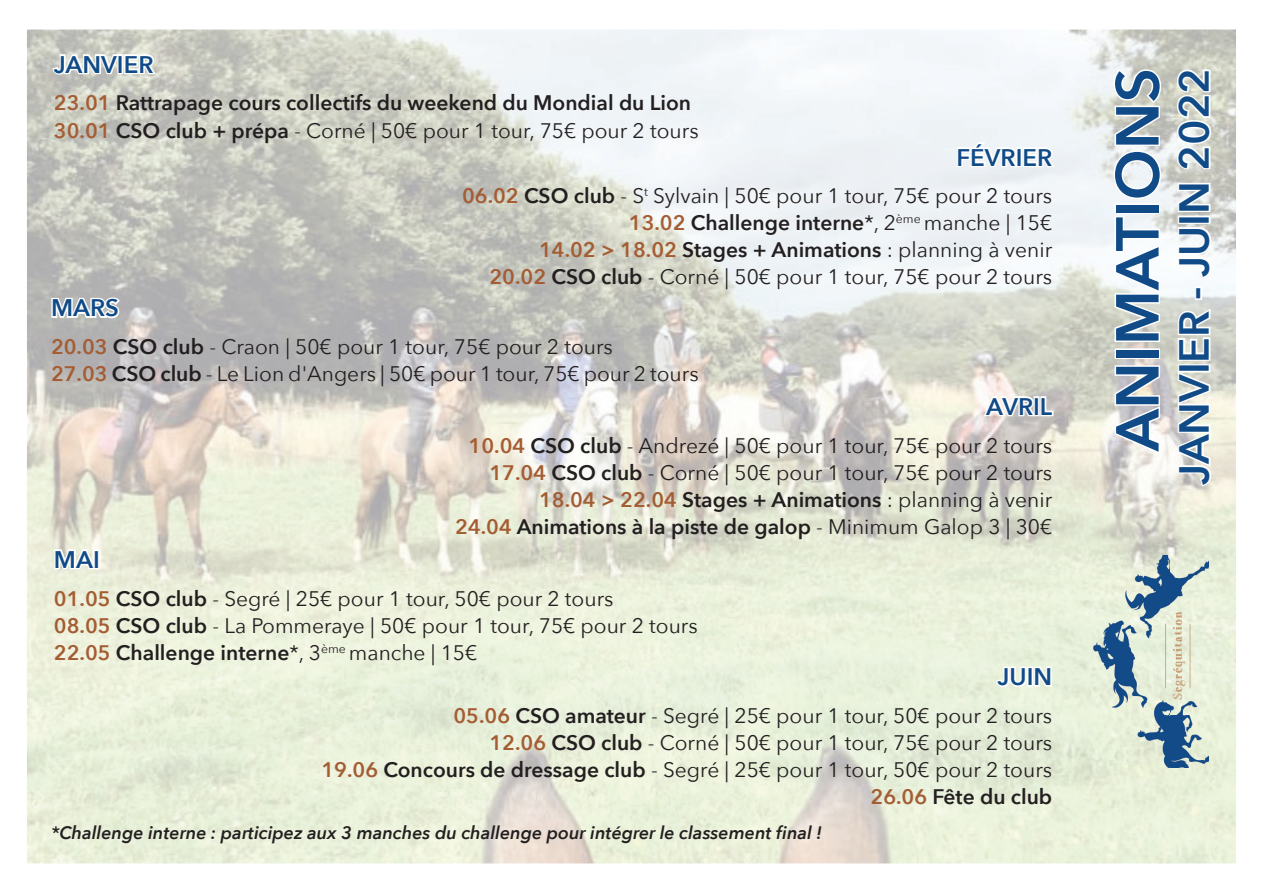
<style>
.page{position:relative;width:1263px;height:893px;background:#fff}
.page>*{position:absolute;margin:0;border:0;box-sizing:border-box;transform-origin:0 0}
.t1{font:600 60px "Avenir Next";color:#104b88}
.t2{font:600 42px "Avenir Next";color:#104b88}
.t3{font:600 24px "Avenir Next";color:#104b88}
.t4{font:21px/27px "Avenir Next";color:#231f20;text-align:right}
.t5{font:600 21px/27px "Avenir Next";color:#231f20}
.t6{font:italic 600 18px "Avenir Next";color:#231f20}
.s1{color:#a45d33}
.s2{font-weight:400}
.s3{font-weight:600;color:#a45d33}
.s4{font-weight:600}
</style>
<div class="page">
<img style="left:27px;top:30px;width:1209px;height:833px">
<svg style="left:50px;top:286px;width:72px;height:43px"></svg>
<svg style="left:50px;top:49px;width:108px;height:30px"></svg>
<svg style="left:1113px;top:364px;width:49px;height:92px"></svg>
<div style="left:1114px;top:348px;width:46px;height:11px;border:3px solid #fff"></div>
<svg style="left:1113px;top:214px;width:49px;height:129px"></svg>
<div style="left:1114px;top:203px;width:46px;height:11px;border:3px solid #fff"></div>
<svg style="left:1111px;top:67px;width:52px;height:134px"></svg>
<svg style="left:1176px;top:369px;width:37px;height:119px"></svg>
<div style="left:1178px;top:364px;width:32px;height:9px;border:3px solid #fff"></div>
<svg style="left:1176px;top:306px;width:36px;height:56px"></svg>
<svg style="left:1176px;top:225px;width:37px;height:55px"></svg>
<div style="left:1178px;top:216px;width:32px;height:8px;border:3px solid #fff"></div>
<svg style="left:1176px;top:181px;width:36px;height:32px"></svg>
<svg style="left:1175px;top:67px;width:38px;height:105px"></svg>
<svg style="left:955px;top:141px;width:102px;height:28px"></svg>
<svg style="left:982px;top:393px;width:73px;height:26px"></svg>
<img style="left:1093px;top:555px;width:116px;height:212px">
<svg style="left:53px;top:537px;width:45px;height:43px"></svg>
<svg style="left:994px;top:661px;width:59px;height:30px"></svg>
<p class="t3" style="left:54px;top:44px;width:101px">JANVIER</p>
<p class="t5" style="left:54px;top:89px;width:646px"><span class="s1">23.01</span> Rattrapage cours collectifs du weekend du Mondial du Lion<br><span class="s1">30.01</span> CSO club + prépa <span class="s2">- Corné | 50€ pour 1 tour, 75€ pour 2 tours</span></p>
<p class="t3" style="left:956px;top:137px;width:97px">FÉVRIER</p>
<p class="t4" style="left:462px;top:182px;width:592px"><span class="s3">06.02</span> <span class="s4">CSO club</span> - S<sup>t</sup> Sylvain | 50€ pour 1 tour, 75€ pour 2 tours <span class="s3">13.02</span> <span class="s4">Challenge interne</span>*, 2<sup>ème</sup> manche | 15€<br><span class="s3">14.02 &gt; 18.02</span> <span class="s4">Stages + Animations</span> : planning à venir<br><span class="s3">20.02</span> <span class="s4">CSO club</span> - Corné | 50€ pour 1 tour, 75€ pour 2 tours</p>
<p class="t3" style="left:51px;top:287px;width:69px">MARS</p>
<p class="t4" style="left:51px;top:332px;width:649px;text-align:left"><span class="s3">20.03</span> <span class="s4">CSO club</span> - Craon | 50€ pour 1 tour, 75€ pour 2 tours<br><span class="s3">27.03</span> <span class="s4">CSO club</span> - Le Lion d'Angers | 50€ pour 1 tour, 75€ pour 2 tours</p>
<p class="t3" style="left:986px;top:386px;width:68px">AVRIL</p>
<p class="t4" style="left:455px;top:431px;width:598px"><span class="s3">10.04</span> <span class="s4">CSO club</span> - Andrezé | 50€ pour 1 tour, 75€ pour 2 tours <span class="s3">17.04</span> <span class="s4">CSO club</span> - Corné | 50€ pour 1 tour, 75€ pour 2 tours <span class="s3">18.04 &gt; 22.04</span> <span class="s4">Stages + Animations</span> : planning à venir<br><span class="s3">24.04</span> <span class="s4">Animations à la piste de galop</span> - Minimum Galop 3 | 30€</p>
<p class="t3" style="left:54px;top:539px;width:47px">MAI</p>
<p class="t4" style="left:54px;top:584px;width:645px;text-align:left"><span class="s3">01.05</span> <span class="s4">CSO club</span> - Segré | 25€ pour 1 tour, 50€ pour 2 tours<br><span class="s3">08.05</span> <span class="s4">CSO club</span> - La Pommeraye | 50€ pour 1 tour, 75€ pour 2 tours<br><span class="s3">22.05</span> <span class="s4">Challenge interne</span>*, 3<sup>ème</sup> manche | 15€</p>
<p class="t3" style="left:998px;top:656px;width:56px">JUIN</p>
<p class="t4" style="left:321px;top:701px;width:732px"><span class="s3">05.06</span> <span class="s4">CSO amateur</span> - Segré | 25€ pour 1 tour, 50€ pour 2 tours<br><span class="s3">12.06</span> <span class="s4">CSO club</span> - Corné | 50€ pour 1 tour, 75€ pour 2 tours<br><span class="s3">19.06</span> <span class="s4">Concours de dressage club</span> - Segré | 25€ pour 1 tour, 50€ pour 2 tours <span class="s3">26.06</span> <span class="s4">Fête du club</span></p>
<p class="t6" style="left:51px;top:817px;width:772px">*Challenge interne : participez aux 3 manches du challenge pour intégrer le classement final !</p>
<h1 class="t1" style="left:1086px;top:451px;width:385px;rotate:-90deg">ANIMATIONS</h1>
<h2 class="t2" style="left:1158px;top:485px;width:418px;rotate:-90deg">JANVIER - JUIN 2022</h2>
</div>
